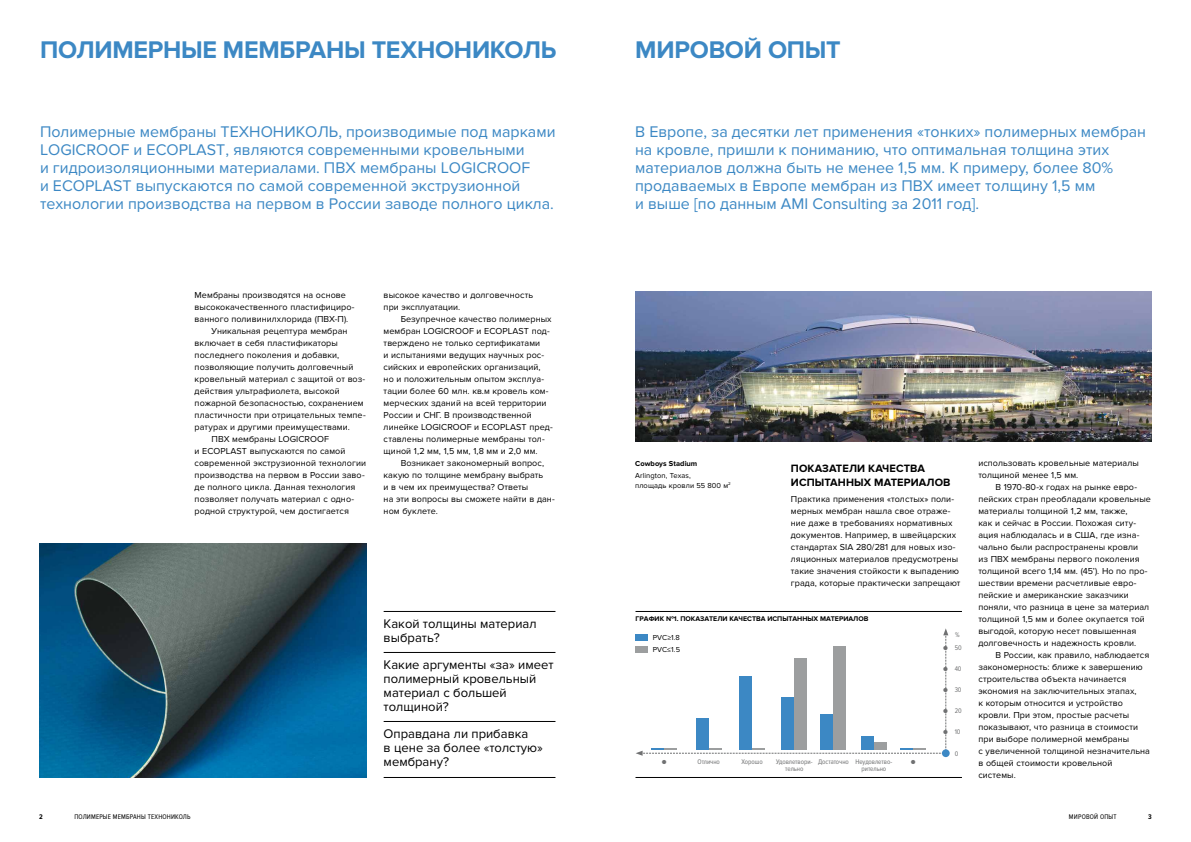
<style>
.page{position:relative;width:1191px;height:842px;background:#fff}
.page>*{position:absolute;margin:0;border:0;box-sizing:border-box;transform-origin:0 0}
.t1{font:700 25px "Proxima Nova";letter-spacing:-.01em;color:#3c88c4}
.t2{font:16px/18px "Proxima Nova";color:#3c88c4}
.t3{font:13px/14px "Proxima Nova";color:#000}
.t4{font:700 11px/14px "Proxima Nova";letter-spacing:.01em;color:#000}
.t5{font:9px/12px "Proxima Nova";letter-spacing:.005em;color:#000}
.t6{font:7.5px/9.5px "Proxima Nova";letter-spacing:.015em;color:#000}
.t7{font:700 7.5px "Proxima Nova";letter-spacing:.005em;color:#000}
.t8{font:7px/7px "Proxima Nova Cond";letter-spacing:-.005em;color:#707172;text-align:center}
.t9{font:700 7px "Proxima Nova";color:#000}
.t10{font:7px "Proxima Nova Cond";letter-spacing:.025em;color:#000}
.t11{font:700 7px "Proxima Nova Cond";color:#000}
</style>
<div class="page">
<hr style="left:635px;top:611px;width:327px;height:1px;background:#000">
<hr style="left:635px;top:777px;width:327px;height:1px;background:#000">
<hr style="left:384px;top:611px;width:171px;height:1px;background:#000">
<hr style="left:384px;top:652px;width:171px;height:1px;background:#000">
<hr style="left:384px;top:721px;width:171px;height:1px;background:#000">
<hr style="left:384px;top:777px;width:171px;height:1px;background:#000">
<img style="left:40px;top:544px;width:326px;height:234px">
<div style="left:942px;top:749px;width:7px;height:8px;background:#3c88c4;border-radius:50%"></div>
<svg style="left:635px;top:628px;width:313px;height:128px"></svg>
<div style="left:739px;top:677px;width:13px;height:73px;background:#3c88c4"></div>
<div style="left:696px;top:719px;width:12px;height:31px;background:#3c88c4"></div>
<img style="left:635px;top:292px;width:516px;height:149px">
<h1 class="t1" style="left:40px;top:35px;width:518px">ПОЛИМЕРНЫЕ МЕМБРАНЫ ТЕХНОНИКОЛЬ</h1>
<p class="t2" style="left:40px;top:123px;width:517px">Полимерные мембраны ТЕХНОНИКОЛЬ, производимые под марками LOGICROOF и ECOPLAST, являются современными кровельными<br>и гидроизоляционными материалами. ПВХ мембраны LOGICROOF<br>и ECOPLAST выпускаются по самой современной экструзионной технологии производства на первом в России заводе полного цикла.</p>
<p class="t5" style="left:195px;top:289px;width:153px">Мембраны производятся на основе</p>
<p class="t5" style="left:195px;top:301px;width:161px">высококачественного пластифициро-</p>
<p class="t5" style="left:195px;top:313px;width:155px">ванного поливинилхлорида (ПВХ-П).</p>
<p class="t5" style="left:212px;top:325px;width:137px">Уникальная рецептура мембран</p>
<p class="t5" style="left:195px;top:337px;width:145px">включает в себя пластификаторы</p>
<p class="t5" style="left:195px;top:349px;width:146px">последнего поколения и добавки,</p>
<p class="t5" style="left:195px;top:361px;width:160px">позволяющие получить долговечный</p>
<p class="t5" style="left:195px;top:373px;width:172px">кровельный материал с защитой от воз-</p>
<p class="t5" style="left:195px;top:385px;width:147px">действия ультрафиолета, высокой</p>
<p class="t5" style="left:195px;top:397px;width:170px">пожарной безопасностью, сохранением</p>
<p class="t5" style="left:195px;top:409px;width:173px">пластичности при отрицательных темпе-</p>
<p class="t5" style="left:195px;top:421px;width:157px">ратурах и другими преимуществами.</p>
<p class="t5" style="left:212px;top:433px;width:119px">ПВХ мембраны LOGICROOF</p>
<p class="t5" style="left:195px;top:445px;width:152px">и ECOPLAST выпускаются по самой</p>
<p class="t5" style="left:195px;top:457px;width:173px">современной экструзионной технологии</p>
<p class="t5" style="left:195px;top:469px;width:172px">производства на первом в России заво-</p>
<p class="t5" style="left:195px;top:481px;width:162px">де полного цикла. Данная технология</p>
<p class="t5" style="left:195px;top:493px;width:161px">позволяет получать материал с одно-</p>
<p class="t5" style="left:195px;top:505px;width:156px">родной структурой, чем достигается</p>
<p class="t5" style="left:384px;top:289px;width:151px">высокое качество и долговечность при эксплуатации.</p>
<p class="t5" style="left:384px;top:313px;width:171px;text-indent:17px">Безупречное качество полимерных мембран LOGICROOF и ECOPLAST под&shy;тверждено не только сертификатами<br>и испытаниями ведущих научных рос&shy;сийских и европейских организаций, но и положительным опытом эксплуа&shy;тации более 60 млн. кв.м кровель ком&shy;мерческих зданий на всей территории России и СНГ. В производственной линейке LOGICROOF и ECOPLAST пред&shy;ставлены полимерные мембраны тол&shy;щиной 1,2 мм, 1,5 мм, 1,8 мм и 2,0 мм.</p>
<p class="t5" style="left:384px;top:457px;width:173px;text-indent:17px">Возникает закономерный вопрос, какую по толщине мембрану выбрать<br>и в чем их преимущества? Ответы<br>на эти вопросы вы сможете найти в дан&shy;ном буклете.</p>
<h3 class="t3" style="left:384px;top:617px;width:154px">Какой толщины материал выбрать?</h3>
<h3 class="t3" style="left:384px;top:658px;width:171px">Какие аргументы «за» имеет полимерный кровельный материал с большей толщиной?</h3>
<h3 class="t3" style="left:384px;top:727px;width:161px">Оправдана ли прибавка<br>в цене за более «толстую» мембрану?</h3>
<h1 class="t1" style="left:635px;top:35px;width:207px">МИРОВОЙ ОПЫТ</h1>
<p class="t2" style="left:635px;top:123px;width:512px">В Европе, за десятки лет применения «тонких» полимерных мембран на кровле, пришли к пониманию, что оптимальная толщина этих материалов должна быть не менее 1,5 мм. К примеру, более 80% продаваемых в Европе мембран из ПВХ имеет толщину 1,5 мм<br>и выше [по данным AMI Consulting за 2011 год].</p>
<p class="t7" style="left:635px;top:459px;width:64px">Cowboys Stadium</p>
<p class="t6" style="left:635px;top:471px;width:97px">Arlington, Texas,<br>площадь кровли 55 800 м<sup>2</sup></p>
<p class="t4" style="left:791px;top:462px;width:161px">ПОКАЗАТЕЛИ КАЧЕСТВА<br>ИСПЫТАННЫХ МАТЕРИАЛОВ</p>
<p class="t5" style="left:791px;top:493px;width:171px">Практика применения «толстых» поли&shy;мерных мембран нашла свое отраже&shy;ние даже в требованиях нормативных документов. Например, в швейцарских стандартах SIA 280/281 для новых изо&shy;ляционных материалов предусмотрены такие значения стойкости к выпадению града, которые практически запрещают</p>
<p class="t9" style="left:635px;top:615px;width:234px">ГРАФИК №1. ПОКАЗАТЕЛИ КАЧЕСТВА ИСПЫТАННЫХ МАТЕРИАЛОВ</p>
<p class="t6" style="left:652px;top:632px;width:29px;line-height:12px">PVC≥1.8<br>PVC≤1.5</p>
<p class="t8" style="left:697px;top:758px;width:24px">Отлично</p>
<p class="t8" style="left:741px;top:758px;width:23px">Хорошо</p>
<p class="t8" style="left:776px;top:758px;width:38px">Удовлетвори&shy;тельно</p>
<p class="t8" style="left:855px;top:758px;width:38px">Неудовлетво&shy;рительно</p>
<p class="t8" style="left:661px;top:758px;width:6px">●</p>
<p class="t8" style="left:818px;top:758px;width:32px">Достаточно</p>
<p class="t8" style="left:911px;top:758px;width:6px">●</p>
<p class="t8" style="left:955px;top:631px;width:6px">%</p>
<p class="t8" style="left:943px;top:644px;width:20px">● 50</p>
<p class="t8" style="left:943px;top:665px;width:20px">● 40</p>
<p class="t8" style="left:943px;top:686px;width:20px">● 30</p>
<p class="t8" style="left:943px;top:707px;width:20px">● 20</p>
<p class="t8" style="left:943px;top:729px;width:19px">● 10</p>
<p class="t8" style="left:943px;top:750px;width:17px">● 0</p>
<p class="t5" style="left:978px;top:457px;width:162px">использовать кровельные материалы толщиной менее 1,5 мм.</p>
<p class="t5" style="left:978px;top:481px;width:174px;text-indent:17px">В 1970-80-х годах на рынке евро&shy;пейских стран преобладали кровельные материалы толщиной 1,2 мм, также,<br>как и сейчас в России. Похожая ситу&shy;ация наблюдалась и в США, где изна&shy;чально были распространены кровли<br>из ПВХ мембраны первого поколения толщиной всего 1,14 мм. (45’). Но по про&shy;шествии времени расчетливые евро&shy;пейские и американские заказчики поняли, что разница в цене за материал толщиной 1,5 мм и более окупается той выгодой, которую несет повышенная долговечность и надежность кровли.</p>
<p class="t5" style="left:978px;top:649px;width:173px;text-indent:17px">В России, как правило, наблюдается закономерность: ближе к завершению строительства объекта начинается экономия на заключительных этапах,<br>к которым относится и устройство кровли. При этом, простые расчеты показывают, что разница в стоимости при выборе полимерной мембраны<br>с увеличенной толщиной незначительна в общей стоимости кровельной системы.</p>
<p class="t10" style="left:1069px;top:813px;width:49px">МИРОВОЙ ОПЫТ</p>
<p class="t11" style="left:39px;top:813px;width:5px">2</p>
<p class="t11" style="left:1148px;top:813px;width:5px">3</p>
<p class="t10" style="left:74px;top:813px;width:118px">ПОЛИМЕРЫЕ МЕМБРАНЫ ТЕХНОНИКОЛЬ</p>
</div>
